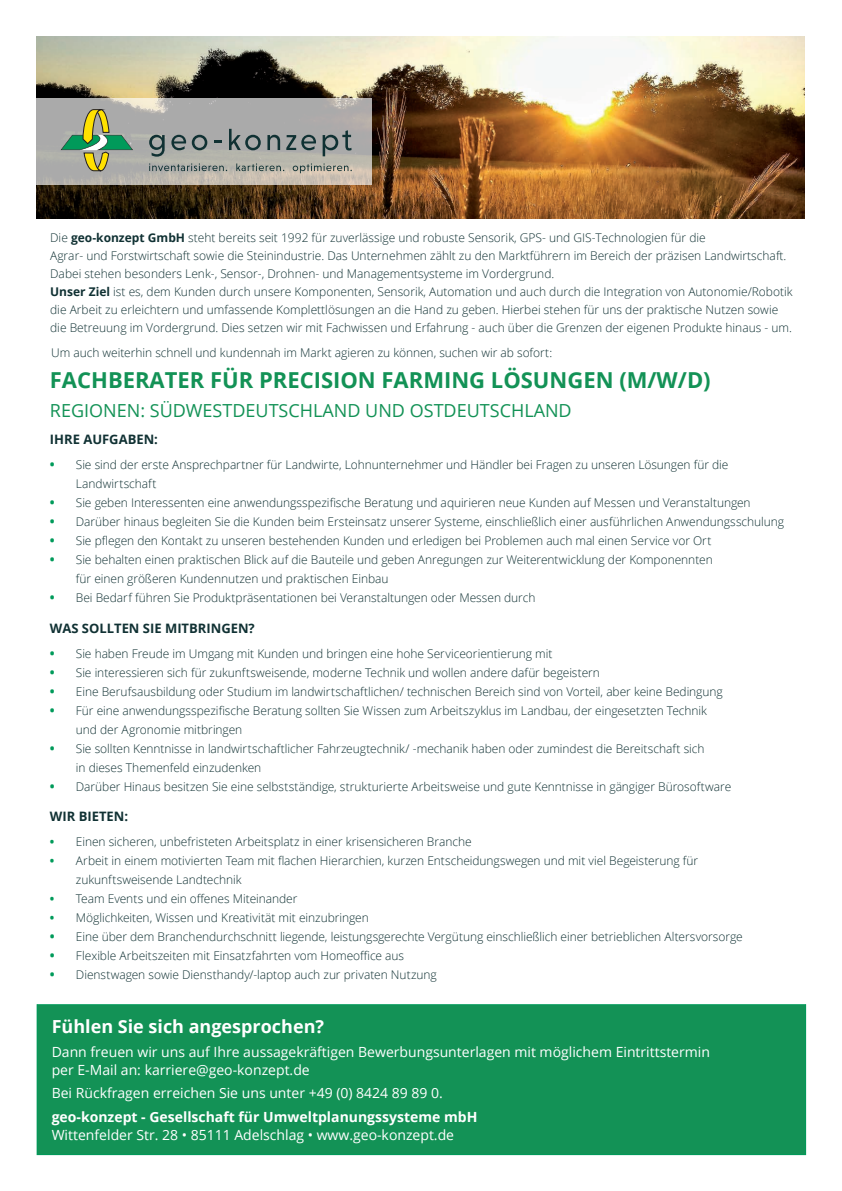
<style>
.page{position:relative;width:842px;height:1191px;background:#fff}
.page>*{position:absolute;margin:0;border:0;box-sizing:border-box;transform-origin:0 0}
.t1{font:700 22px "Open Sans";color:#139256}
.t2{font:18px "Open Sans";color:#139256}
.t3{font:700 18px "Open Sans";color:#fff}
.t4{font:14px/18px "Open Sans";color:#fff}
.t5{font:700 14px "Open Sans";color:#fff}
.t6{font:700 13px "Open Sans";color:#103133}
.t7{font:300 12px/19px "Open Sans";letter-spacing:-.005em;color:#103133}
.s1{font-weight:700}
.s2{font-weight:700;font-size:13px;color:#009a5a}
.s3{font-weight:700;color:#009a5a}
</style>
<div class="page">
<img style="left:36px;top:36px;width:769px;height:183px">
<svg style="left:36px;top:98px;width:335px;height:87px;background:#b3b0ac"></svg>
<svg style="left:149px;top:135px;width:16px;height:22px"></svg>
<svg style="left:171px;top:135px;width:15px;height:15px"></svg>
<svg style="left:192px;top:135px;width:15px;height:15px"></svg>
<svg style="left:214px;top:140px;width:8px;height:2px"></svg>
<svg style="left:229px;top:129px;width:32px;height:21px"></svg>
<svg style="left:267px;top:135px;width:13px;height:15px"></svg>
<svg style="left:286px;top:135px;width:30px;height:15px"></svg>
<svg style="left:323px;top:130px;width:29px;height:26px"></svg>
<svg style="left:60px;top:109px;width:73px;height:62px;background:#97a883"></svg>
<svg style="left:149px;top:163px;width:78px;height:8px"></svg>
<svg style="left:236px;top:163px;width:48px;height:8px"></svg>
<svg style="left:293px;top:163px;width:59px;height:10px"></svg>
<div style="left:37px;top:1004px;width:769px;height:150px;background:#139256"></div>
<div style="left:37px;top:1004px;width:769px;height:151px;border:1px solid #009a5a"></div>
<p class="t7" style="left:50px;top:229px;width:744px;line-height:18px">Die <span class="s1">geo-konzept GmbH</span> steht bereits seit 1992 für zuverlässige und robuste Sensorik, GPS- und GIS-Technologien für die<br>Agrar- und Forstwirtschaft sowie die Steinindustrie. Das Unternehmen zählt zu den Marktführern im Bereich der präzisen Landwirtschaft.<br>Dabei stehen besonders Lenk-, Sensor-, Drohnen- und Managementsysteme im Vordergrund.<br><span class="s1">Unser Ziel</span> ist es, dem Kunden durch unsere Komponenten, Sensorik, Automation und auch durch die Integration von Autonomie/Robotik die Arbeit zu erleichtern und umfassende Komplettlösungen an die Hand zu geben. Hierbei stehen für uns der praktische Nutzen sowie die Betreuung im Vordergrund. Dies setzen wir mit Fachwissen und Erfahrung - auch über die Grenzen der eigenen Produkte hinaus - um.</p>
<p class="t7" style="left:51px;top:342px;width:502px">Um auch weiterhin schnell und kundennah im Markt agieren zu können, suchen wir ab sofort:</p>
<h1 class="t1" style="left:50px;top:365px;width:662px">FACHBERATER FÜR PRECISION FARMING LÖSUNGEN (M/W/D)</h1>
<h2 class="t2" style="left:50px;top:398px;width:523px">REGIONEN: SÜDWESTDEUTSCHLAND UND OSTDEUTSCHLAND</h2>
<p class="t6" style="left:50px;top:430px;width:110px">IHRE AUFGABEN:</p>
<p class="t7" style="left:76px;top:455px;width:654px;text-indent:-26px"><span class="s2">•</span> Sie sind der erste Ansprechpartner für Landwirte, Lohnunternehmer und Händler bei Fragen zu unseren Lösungen für die<br>Landwirtschaft</p>
<p class="t7" style="left:50px;top:493px;width:702px"><span class="s2">•</span> Sie geben Interessenten eine anwendungsspezifische Beratung und aquirieren neue Kunden auf Messen und Veranstaltungen</p>
<p class="t7" style="left:50px;top:512px;width:736px"><span class="s2">•</span> Darüber hinaus begleiten Sie die Kunden beim Ersteinsatz unserer Systeme, einschließlich einer ausführlichen Anwendungsschulung</p>
<p class="t7" style="left:50px;top:531px;width:663px"><span class="s2">•</span> Sie pflegen den Kontakt zu unseren bestehenden Kunden und erledigen bei Problemen auch mal einen Service vor Ort</p>
<p class="t7" style="left:76px;top:550px;width:638px;text-indent:-26px"><span class="s2">•</span> Sie behalten einen praktischen Blick auf die Bauteile und geben Anregungen zur Weiterentwicklung der Komponennten für einen größeren Kundennutzen und praktischen Einbau</p>
<p class="t7" style="left:50px;top:588px;width:487px"><span class="s2">•</span> Bei Bedarf führen Sie Produktpräsentationen bei Veranstaltungen oder Messen durch</p>
<p class="t6" style="left:50px;top:619px;width:206px">WAS SOLLTEN SIE MITBRINGEN?</p>
<p class="t7" style="left:50px;top:643px;width:504px"><span class="s2">•</span> Sie haben Freude im Umgang mit Kunden und bringen eine hohe Serviceorientierung mit</p>
<p class="t7" style="left:50px;top:662px;width:552px"><span class="s2">•</span> Sie interessieren sich für zukunftsweisende, moderne Technik und wollen andere dafür begeistern</p>
<p class="t7" style="left:50px;top:681px;width:674px"><span class="s2">•</span> Eine Berufsausbildung oder Studium im landwirtschaftlichen/ technischen Bereich sind von Vorteil, aber keine Bedingung</p>
<p class="t7" style="left:76px;top:700px;width:633px;text-indent:-26px"><span class="s2">•</span> Für eine anwendungsspezifische Beratung sollten Sie Wissen zum Arbeitszyklus im Landbau, der eingesetzten Technik und der Agronomie mitbringen</p>
<p class="t7" style="left:76px;top:738px;width:630px;text-indent:-26px"><span class="s2">•</span> Sie sollten Kenntnisse in landwirtschaftlicher Fahrzeugtechnik/ -mechanik haben oder zumindest die Bereitschaft sich in dieses Themenfeld einzudenken</p>
<p class="t7" style="left:50px;top:776px;width:683px"><span class="s2">•</span> Darüber Hinaus besitzen Sie eine selbstständige, strukturierte Arbeitsweise und gute Kenntnisse in gängiger Bürosoftware</p>
<p class="t6" style="left:50px;top:807px;width:80px">WIR BIETEN:</p>
<p class="t7" style="left:50px;top:831px;width:423px"><span class="s3">•</span> Einen sicheren, unbefristeten Arbeitsplatz in einer krisensicheren Branche</p>
<p class="t7" style="left:76px;top:850px;width:624px;text-indent:-26px"><span class="s3">•</span> Arbeit in einem motivierten Team mit flachen Hierarchien, kurzen Entscheidungswegen und mit viel Begeisterung für zukunftsweisende Landtechnik</p>
<p class="t7" style="left:50px;top:888px;width:249px"><span class="s3">•</span> Team Events und ein offenes Miteinander</p>
<p class="t7" style="left:50px;top:907px;width:320px"><span class="s3">•</span> Möglichkeiten, Wissen und Kreativität mit einzubringen</p>
<p class="t7" style="left:50px;top:926px;width:694px"><span class="s2">•</span> Eine über dem Branchendurchschnitt liegende, leistungsgerechte Vergütung einschließlich einer betrieblichen Altersvorsorge</p>
<p class="t7" style="left:50px;top:945px;width:356px"><span class="s2">•</span> Flexible Arbeitszeiten mit Einsatzfahrten vom Homeoffice aus</p>
<p class="t7" style="left:50px;top:964px;width:388px"><span class="s2">•</span> Dienstwagen sowie Diensthandy/-laptop auch zur privaten Nutzung</p>
<h2 class="t3" style="left:52px;top:1013px;width:274px">Fühlen Sie sich angesprochen?</h2>
<p class="t4" style="left:52px;top:1042px;width:660px">Dann freuen wir uns auf Ihre aussagekräftigen Bewerbungsunterlagen mit möglichem Eintrittstermin per E-Mail an: karriere@geo-konzept.de</p>
<p class="t4" style="left:52px;top:1084px;width:393px">Bei Rückfragen erreichen Sie uns unter +49 (0) 8424 89 89 0.</p>
<p class="t5" style="left:52px;top:1107px;width:427px">geo-konzept - Gesellschaft für Umweltplanungssysteme mbH</p>
<p class="t4" style="left:52px;top:1125px;width:404px">Wittenfelder Str. 28 • 85111 Adelschlag • www.geo-konzept.de</p>
</div>
